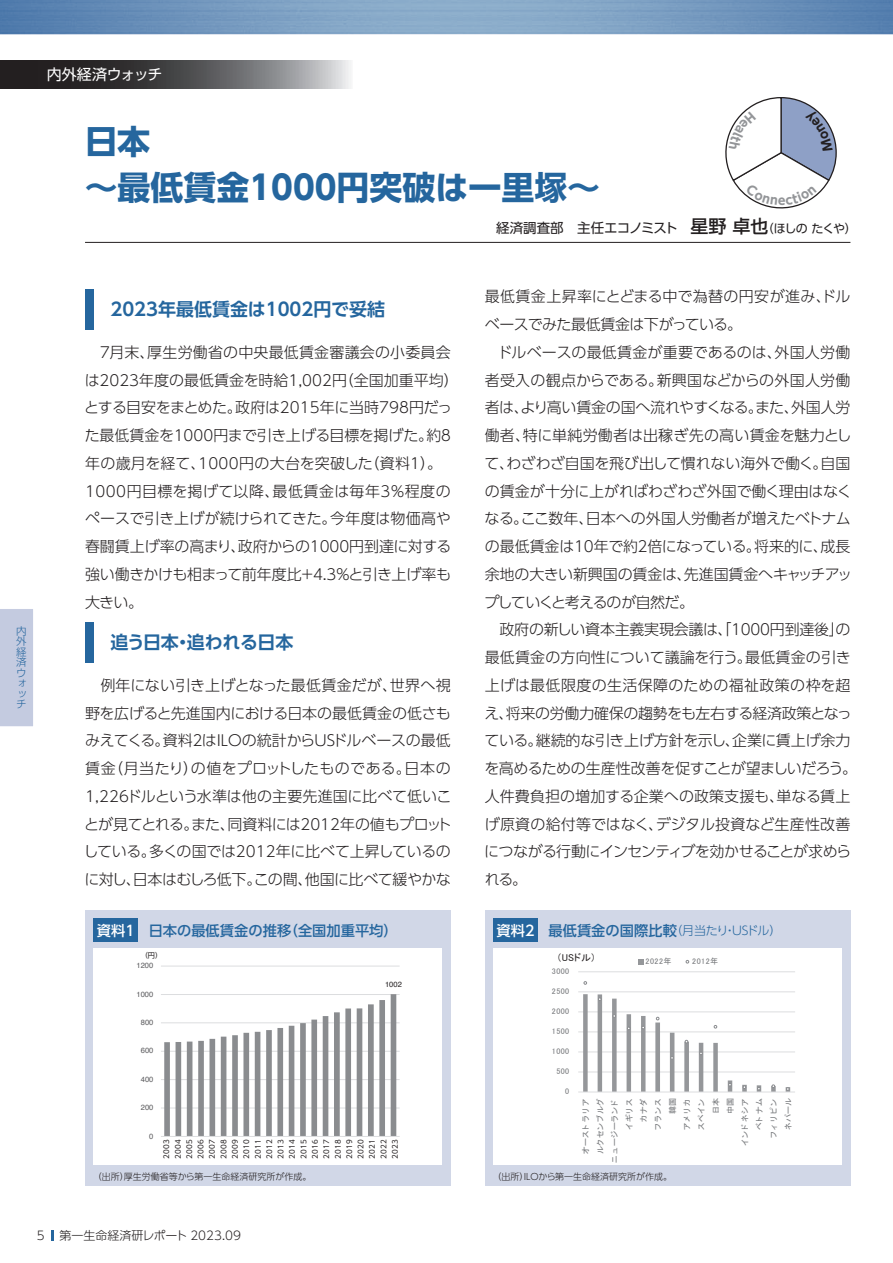
<style>
.page{position:relative;width:893px;height:1263px;background:#fff}
.page>*{position:absolute;margin:0;border:0;box-sizing:border-box;transform-origin:0 0}
.t1{font:700 33px/45px "UD Shin Go Pro";color:#25669e}
.t2{font:700 18px "UD Shin Go Pro De";color:#25669e}
.t3{font:700 18px "UD Shin Go Pro De";letter-spacing:-.02em;color:#25669e}
.t4{font:300 15px/27.8px "UD Shin Go Pro";letter-spacing:-.01em;color:#231f20}
.t5{font:15px "UD Shin Go Pro";letter-spacing:-.02em;color:#fff}
.t6{font:500 14.25px "UD Shin Go Pro";color:#25669e}
.t7{font:13.5px "UD Shin Go Pro";letter-spacing:-.015em;color:#231f20}
.t8{font:300 12px "UD Shin Go Pro";letter-spacing:-.05em;color:#25669e}
.t9{font:300 12px "UD Shin Go Pro";color:#231f20}
.t10{font:300 10.5px/10.5px "UD Shin Go Pro";color:#25669e;text-align:justify}
.t11{font:9.9px "MS P Gothic";color:#231f20}
.t12{font:300 9px "UD Shin Go Pro";color:#231f20}
.t13{font:8.1px/14.4px "MS P Gothic";letter-spacing:.115em;color:#76787b;text-align:right}
.t14{font:8.1px "MS P Gothic";letter-spacing:.06em;color:#76787b}
.t15{font:7.5px "Helvetica";letter-spacing:.005em;color:#5a5a5d}
.t16{font:7.5px "Helvetica";color:#231f20}
.t17{font:7.2px/11.4px "UD Shin Go Pro";color:#231f20;text-align:justify}
.t18{font:7.2px "UD Shin Go Pr 6 N";color:#231f20}
.s1{font-weight:500;font-size:18px}
.s2{font-size:12px}
.s3{color:#fff}
.s4{font-weight:500;font-size:14.25px;color:#fff}
.s5{font-weight:500;font-size:14.25px}
</style>
<div class="page">
<div style="left:85px;top:289px;width:9px;height:41px;background:#25669e"></div>
<div style="left:85px;top:622px;width:9px;height:41px;background:#25669e"></div>
<div style="left:85px;top:910px;width:366px;height:275px;background:#d1d7e7"></div>
<div style="left:94px;top:918px;width:44px;height:24px;background:#25669e"></div>
<div style="left:94px;top:948px;width:348px;height:217px;background:#fff"></div>
<hr style="left:161px;top:1108px;width:238px;height:1px;background:#dcdddf">
<hr style="left:161px;top:1079px;width:238px;height:1px;background:#dcdddf">
<hr style="left:161px;top:1051px;width:238px;height:1px;background:#dcdddf">
<hr style="left:161px;top:1022px;width:238px;height:1px;background:#dcdddf">
<hr style="left:161px;top:994px;width:238px;height:1px;background:#dcdddf">
<hr style="left:161px;top:966px;width:238px;height:1px;background:#dcdddf">
<svg style="left:164px;top:994px;width:232px;height:142px"></svg>
<hr style="left:161px;top:1136px;width:238px;height:1px;background:#dcdddf">
<div style="left:485px;top:910px;width:365px;height:275px;background:#d1d7e7"></div>
<div style="left:493px;top:918px;width:45px;height:24px;background:#25669e"></div>
<div style="left:493px;top:948px;width:348px;height:217px;background:#fff"></div>
<hr style="left:578px;top:1072px;width:217px;height:1px;background:#dcdddf">
<hr style="left:578px;top:1051px;width:217px;height:1px;background:#dcdddf">
<hr style="left:578px;top:1031px;width:217px;height:1px;background:#dcdddf">
<hr style="left:578px;top:1011px;width:217px;height:1px;background:#dcdddf">
<hr style="left:578px;top:991px;width:217px;height:1px;background:#dcdddf">
<hr style="left:578px;top:971px;width:217px;height:1px;background:#dcdddf">
<hr style="left:578px;top:1092px;width:217px;height:1px;background:#dcdddf">
<svg style="left:584px;top:981px;width:3px;height:4px"></svg>
<svg style="left:583px;top:994px;width:207px;height:98px"></svg>
<svg style="left:638px;top:959px;width:5px;height:5px"></svg>
<img style="left:0;top:0;width:893px;height:34px">
<svg style="left:51px;top:1230px;width:3px;height:11px"></svg>
<svg style="left:0;top:61px;width:351px;height:27px;background:#5a5a5b"></svg>
<hr style="left:85px;top:242px;width:765px;height:1px;background:#231f20">
<div style="left:0;top:609px;width:33px;height:118px;background:#c4cbe0"></div>
<svg style="left:725px;top:97px;width:112px;height:112px"></svg>
<p class="t5" style="left:47px;top:62px;width:117px">内外経済ウォッチ</p>
<h1 class="t1" style="left:85px;top:119px;width:517px">日本　<br>～最低賃金1000円突破は一里塚～</h1>
<p class="t7" style="left:496px;top:217px;width:362px">経済調査部　主任エコノミスト　<span class="s1">星野 卓也</span><span class="s2">（ほしの たくや）</span></p>
<p class="t10" style="left:16px;top:625px;width:12px">内外経済ウォッチ</p>
<p class="t2" style="left:111px;top:295px;width:276px">2023年最低賃金は1002円で妥結</p>
<p class="t4" style="left:84px;top:338px;width:376px">　７月末、厚生労働省の中央最低賃金審議会の小委員会は2023年度の最低賃金を時給1,002円（全国加重平均）とする目安をまとめた。政府は2015年に当時798円だった最低賃金を1000円まで引き上げる目標を掲げた。約８年の歳月を経て、1000円の大台を突破した（資料１）。　<br>1000円目標を掲げて以降、最低賃金は毎年3％程度のペースで引き上げが続けられてきた。今年度は物価高や春闘賃上げ率の高まり、政府からの1000円到達に対する強い働きかけも相まって前年度比＋4.3％と引き上げ率も大きい。</p>
<p class="t3" style="left:111px;top:628px;width:184px">追う日本・追われる日本</p>
<p class="t4" style="left:83px;top:671px;width:370px;text-align:justify">　例年にない引き上げとなった最低賃金だが、世界へ視野を広げると先進国内における日本の最低賃金の低さもみえてくる。資料２はILOの統計からUSドルベースの最低賃金（月当たり）の値をプロットしたものである。日本の1,226ドルという水準は他の主要先進国に比べて低いことが見てとれる。また、同資料には2012年の値もプロットしている。多くの国では2012年に比べて上昇しているのに対し、日本はむしろ低下。この間、他国に比べて緩やかな</p>
<p class="t6" style="left:97px;top:919px;width:302px"><span class="s3">資料1</span> 日本の最低賃金の推移（全国加重平均）</p>
<p class="t18" style="left:141px;top:950px;width:23px">（円）</p>
<p class="t15" style="left:137px;top:960px;width:18px">1200</p>
<p class="t15" style="left:137px;top:988px;width:18px">1000</p>
<p class="t15" style="left:141px;top:1017px;width:14px">800</p>
<p class="t15" style="left:141px;top:1045px;width:14px">600</p>
<p class="t15" style="left:141px;top:1073px;width:14px">400</p>
<p class="t15" style="left:141px;top:1102px;width:14px">200</p>
<p class="t15" style="left:149px;top:1130px;width:6px">0</p>
<p class="t16" style="left:385px;top:978px;width:18px">1002</p>
<p class="t17" style="left:161px;top:1158px;width:20px;rotate:-90deg">2003<br>2004<br>2005<br>2006<br>2007<br>2008<br>2009<br>2010<br>2011<br>2012<br>2013<br>2014<br>2015<br>2016<br>2017<br>2018<br>2019<br>2020<br>2021<br>2022<br>2023</p>
<p class="t12" style="left:93px;top:1169px;width:220px">（出所）厚生労働省等から第一生命経済研究所が作成。</p>
<p class="t9" style="left:37px;top:1225px;width:206px">5 第一生命経済研レポート 2023.09</p>
<p class="t4" style="left:484px;top:282px;width:374px">最低賃金上昇率にとどまる中で為替の円安が進み、ドルベースでみた最低賃金は下がっている。<br>　ドルベースの最低賃金が重要であるのは、外国人労働者受入の観点からである。新興国などからの外国人労働者は、より高い賃金の国へ流れやすくなる。また、外国人労働者、特に単純労働者は出稼ぎ先の高い賃金を魅力として、わざわざ自国を飛び出して慣れない海外で働く。自国の賃金が十分に上がればわざわざ外国で働く理由はなくなる。ここ数年、日本への外国人労働者が増えたベトナムの最低賃金は10年で約２倍になっている。将来的に、成長余地の大きい新興国の賃金は、先進国賃金へキャッチアップしていくと考えるのが自然だ。<br>　政府の新しい資本主義実現会議は、「1000円到達後」の最低賃金の方向性について議論を行う。最低賃金の引き上げは最低限度の生活保障のための福祉政策の枠を超え、将来の労働力確保の趨勢をも左右する経済政策となっている。継続的な引き上げ方針を示し、企業に賃上げ余力を高めるための生産性改善を促すことが望ましいだろう。人件費負担の増加する企業への政策支援も、単なる賃上げ原資の給付等ではなく、デジタル投資など生産性改善につながる行動にインセンティブを効かせることが求められる。</p>
<p class="t8" style="left:497px;top:920px;width:286px"><span class="s4">資料2</span> <span class="s5">最低賃金の国際比較</span>（月当たり・USドル）</p>
<p class="t11" style="left:557px;top:952px;width:40px">（USドル）</p>
<p class="t14" style="left:645px;top:957px;width:28px">2022年</p>
<p class="t14" style="left:692px;top:957px;width:28px">2012年</p>
<p class="t14" style="left:552px;top:967px;width:19px">3000</p>
<p class="t14" style="left:552px;top:987px;width:19px">2500</p>
<p class="t14" style="left:552px;top:1007px;width:19px">2000</p>
<p class="t14" style="left:552px;top:1027px;width:19px">1500</p>
<p class="t14" style="left:552px;top:1047px;width:19px">1000</p>
<p class="t14" style="left:556px;top:1067px;width:14px">500</p>
<p class="t14" style="left:565px;top:1087px;width:6px">0</p>
<p class="t13" style="left:578px;top:1162px;width:66px;rotate:-90deg">オーストラリアルクセンブルグニュージーランドイギリス<br>カナダ<br>フランス<br>韓国<br>アメリカ<br>スペイン<br>日本<br>中国<br>インドネシア<br>ベトナム<br>フィリピン<br>ネパール</p>
<p class="t12" style="left:493px;top:1169px;width:181px">（出所）ILOから第一生命経済研究所が作成。</p>
</div>
